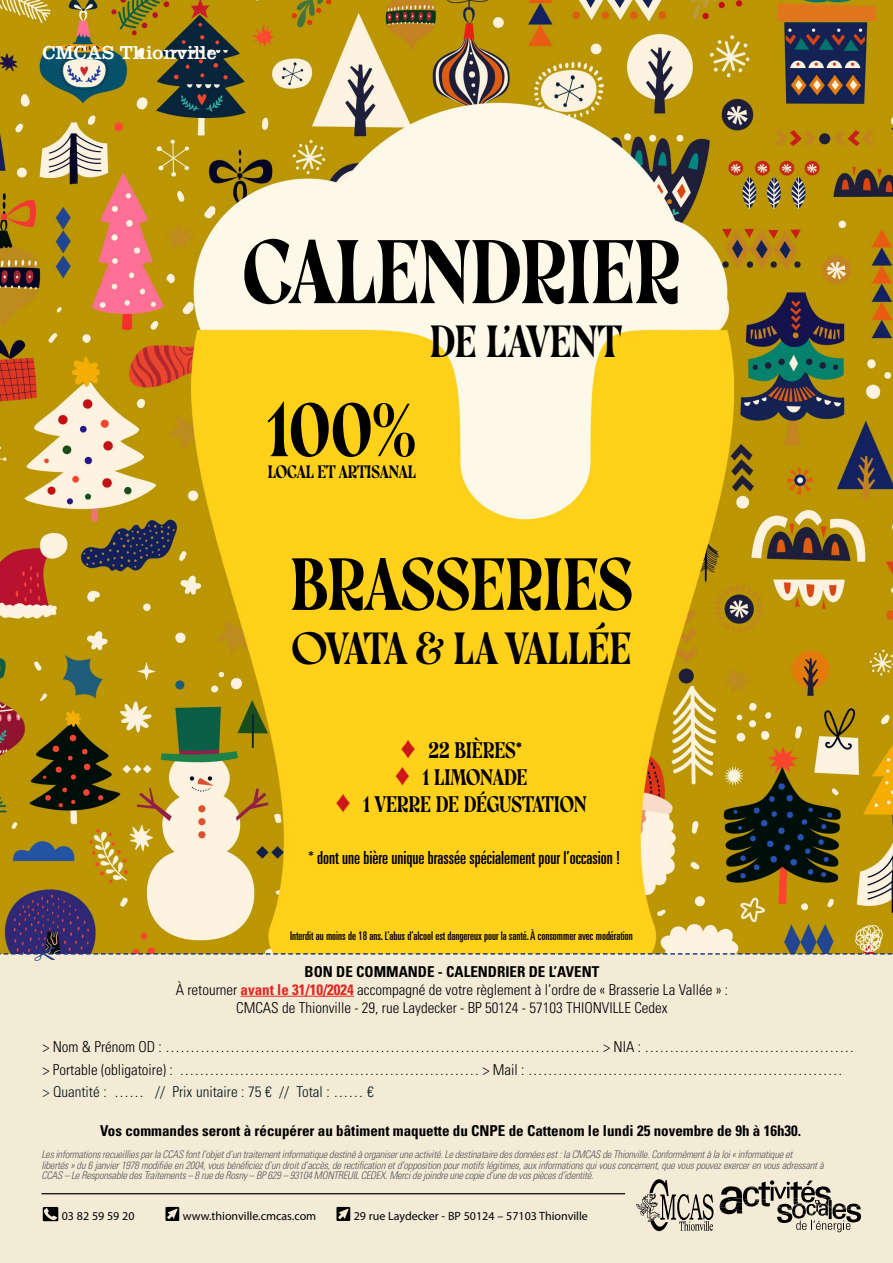
<style>
.page{position:relative;width:893px;height:1263px;background:#fff}
.page>*{position:absolute;margin:0;border:0;box-sizing:border-box;transform-origin:0 0}
.t1{font:90px "Fisterra Fora";color:#000}
.t2{font:75px "Fisterra Fora";color:#000}
.t3{font:73.5px "Fisterra Fora";color:#000}
.t4{font:45px "Fisterra Fora";letter-spacing:-.02em;color:#000}
.t5{font:45px "Fisterra Fora";color:#000}
.t6{font:22.5px/27px "Fisterra Fora";letter-spacing:-.005em;color:#000;text-align:center}
.t7{font:19.5px "Clarendon LT Std";color:#fff}
.t8{font:ultra-condensed 18px "Univers LT Std";color:#000}
.t9{font:18px "Fisterra Fora";color:#000}
.t10{font:300 condensed 15px/18px "Univers LT Std";color:#000;text-align:center}
.t11{font:700 condensed 15px "Univers LT Std";color:#000}
.t12{font:ultra-condensed 12px "Univers LT Std";color:#000}
.t13{font:12px "Myriad Pro";color:#000}
.t14{font:italic 300 condensed 10.5px/10.5px "Univers LT Std";letter-spacing:-.025em;color:#575756}
.s1{font-family:"Arial Narrow";font-size:30px;color:#cd1719}
.s2{font-weight:700}
.s3{font-weight:700;color:#e52321}
.s4{color:#03171a}
</style>
<div class="page">
<img style="left:0;top:0;width:893px;height:946px">
<div style="left:0;top:955px;width:893px;height:308px;background:#f4ebd7"></div>
<hr style="left:41px;top:1193px;width:584px;height:1px;background:#000">
<svg style="left:43px;top:1207px;width:15px;height:14px"></svg>
<svg style="left:165px;top:1207px;width:14px;height:14px"></svg>
<svg style="left:336px;top:1207px;width:14px;height:14px"></svg>
<svg style="left:720px;top:1180px;width:141px;height:52px"></svg>
<svg style="left:636px;top:1179px;width:77px;height:52px"></svg>
<hr style="left:241px;top:996px;width:113px;height:1px;background:#e52321">
<svg style="left:0;top:946px;width:893px;height:9px"></svg>
<h3 class="t7" style="left:43px;top:42px;width:175px">CMCAS Thionville</h3>
<h1 class="t1" style="left:243px;top:216px;width:439px">CALENDRIER</h1>
<h3 class="t5" style="left:430px;top:314px;width:194px">DE L’AVENT</h3>
<h2 class="t2" style="left:268px;top:384px;width:149px">100%</h2>
<h3 class="t9" style="left:268px;top:460px;width:150px">LOCAL ET ARTISANAL</h3>
<h3 class="t3" style="left:290px;top:539px;width:344px">BRASSERIES</h3>
<h3 class="t4" style="left:292px;top:620px;width:341px">OVATA &amp; LA VALLÉE</h3>
<h3 class="t6" style="left:336px;top:737px;width:252px"><span class="s1">♦</span> 22 BIÈRES*<br><span class="s1">♦</span> 1 LIMONADE<br><span class="s1">♦</span> 1 VERRE DE DÉGUSTATION</h3>
<h3 class="t8" style="left:308px;top:847px;width:313px">* dont une bière unique brassée spécialement pour l’occasion !</h3>
<p class="t12" style="left:290px;top:929px;width:344px">Interdit au moins de 18 ans. L’abus d’alcool est dangereux pour la santé. À consommer avec modération</p>
<h3 class="t10" style="left:176px;top:962px;width:554px"><span class="s2">BON DE COMMANDE - CALENDRIER DE L’AVENT<br></span>À retourner <span class="s3">avant le 31/10/2024</span> accompagné de votre règlement à l’ordre de « Brasserie La Vallée » :<br>CMCAS de Thionville - 29, rue Laydecker - BP 50124 - 57103 THIONVILLE Cedex</h3>
<h3 class="t10" style="left:43px;top:1036px;width:813px;line-height:22.2px;text-align:left">&gt; Nom &amp; Prénom OD : …………………………………………………………………………… &gt; NIA : …………………………………… &gt; Portable (obligatoire) : …………………………………………………… &gt; Mail : ………………………………………………………<br><span class="s4">&gt; Quantité :</span> …… <span class="s4">// Prix unitaire : 75 € // Total :</span> …… <span class="s4">€</span></h3>
<h3 class="t11" style="left:100px;top:1121px;width:702px">Vos commandes seront à récupérer au bâtiment maquette du CNPE de Cattenom le lundi 25 novembre de 9h à 16h30.</h3>
<p class="t14" style="left:41px;top:1149px;width:784px">Les informations recueillies par la CCAS font l’objet d’un traitement informatique destiné à organiser une activité. Le destinataire des données est : la CMCAS de Thionville. Conformément à la loi « informatique et<br>libertés » du 6 janvier 1978 modifiée en 2004, vous bénéficiez d’un droit d’accès, de rectification et d’opposition pour motifs légitimes, aux informations qui vous concernent, que vous pouvez exercer en vous adressant à<br>CCAS – Le Responsable des Traitements – 8 rue de Rosny – BP 629 – 93104 MONTREUIL CEDEX. Merci de joindre une copie d’une de vos pièces d’identité.</p>
<p class="t13" style="left:62px;top:1209px;width:74px">03 82 59 59 20</p>
<p class="t13" style="left:183px;top:1209px;width:135px">www.thionville.cmcas.com</p>
<p class="t13" style="left:354px;top:1209px;width:236px">29 rue Laydecker - BP 50124 – 57103 Thionville</p>
</div>
